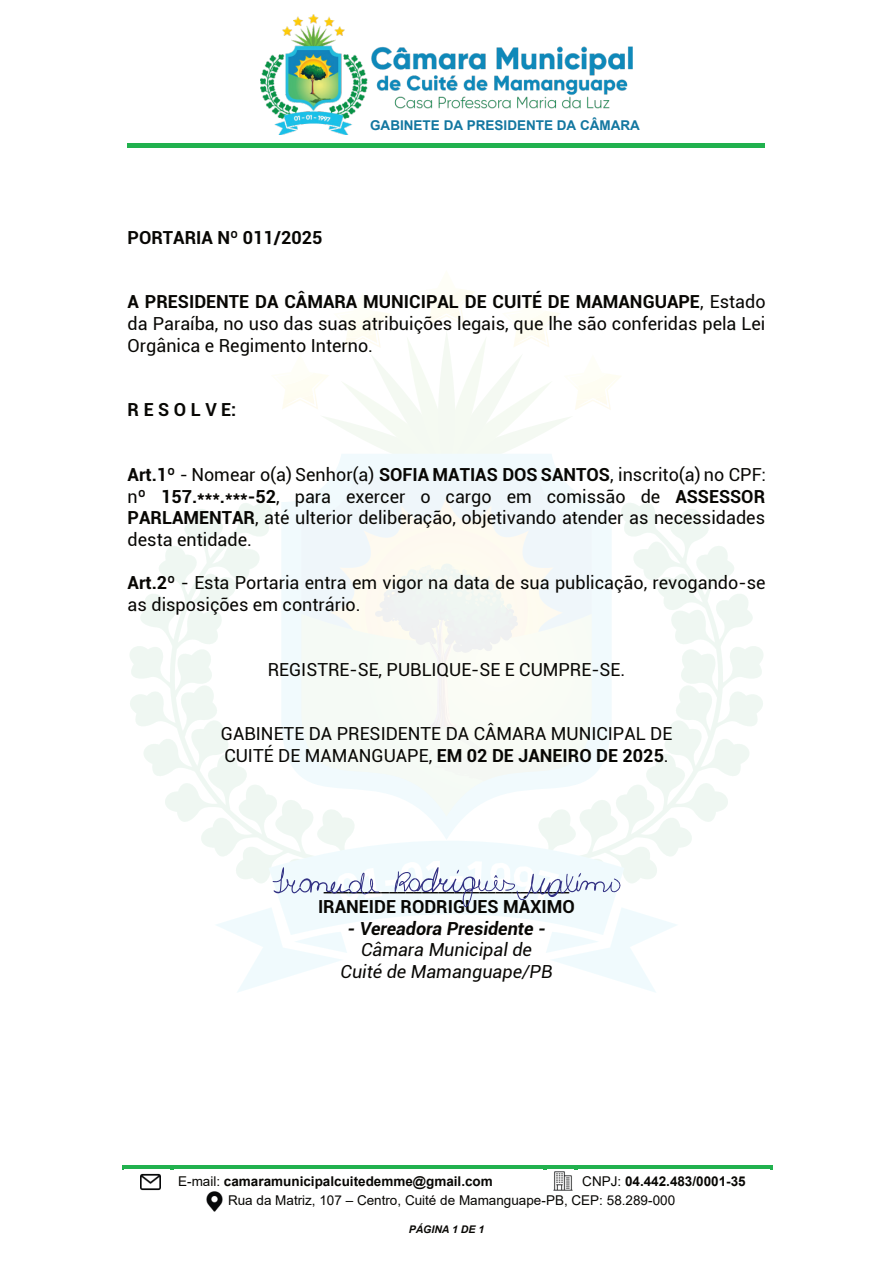
<style>
.page{position:relative;width:893px;height:1263px;background:#fff}
.page>*{position:absolute;margin:0;border:0;box-sizing:border-box;transform-origin:0 0}
.t1{font:18px/21.6px "Roboto";color:#080704;text-align:justify}
.t2{font:700 18px "Roboto";color:#080704}
.t3{font:italic 18px/21.6px "Roboto";color:#080704;text-align:center}
.t4{font:italic 700 18px "Roboto";color:#080704}
.t5{font:13.5px/19px "Arial";color:#080704}
.t6{font:700 13.5px "Arial";color:#080704}
.t7{font:700 13.5px "Arial";color:#1377a0}
.t8{font:italic 700 10.5px "Arial";color:#080704}
.s1{font-weight:700}
.s2{font-weight:400}
</style>
<div class="page">
<svg style="left:282px;top:289px;width:339px;height:165px"></svg>
<svg style="left:332px;top:454px;width:229px;height:377px;fill:#f1fafd"></svg>
<svg style="left:312px;top:477px;width:268px;height:19px;fill:#eff6fa"></svg>
<svg style="left:375px;top:496px;width:143px;height:67px"></svg>
<div style="left:365px;top:529px;width:163px;height:162px;background:#fef9f0;border-radius:50%"></div>
<svg style="left:375px;top:781px;width:143px;height:36px"></svg>
<svg style="left:375px;top:563px;width:143px;height:218px"></svg>
<svg style="left:518px;top:495px;width:245px;height:353px"></svg>
<svg style="left:130px;top:495px;width:245px;height:353px"></svg>
<img style="left:261px;top:14px;width:371px;height:121px">
<hr style="left:127px;top:147px;width:637px;height:1px;background:#21b14e">
<hr style="left:127px;top:143px;width:637px;height:3px;background:#21b14e">
<hr style="left:124px;top:1165px;width:46px;height:1px;background:#21b14e">
<hr style="left:124px;top:1168px;width:46px;height:2px;background:#21b14e">
<svg style="left:170px;top:1165px;width:5px;height:5px"></svg>
<hr style="left:175px;top:1165px;width:368px;height:1px;background:#21b14e">
<hr style="left:175px;top:1168px;width:368px;height:2px;background:#21b14e">
<svg style="left:543px;top:1165px;width:36px;height:5px"></svg>
<hr style="left:579px;top:1165px;width:191px;height:1px;background:#21b14e">
<hr style="left:579px;top:1168px;width:191px;height:2px;background:#21b14e">
<img style="left:141px;top:1173px;width:20px;height:18px">
<img style="left:553px;top:1171px;width:20px;height:20px">
<img style="left:206px;top:1191px;width:17px;height:21px">
<svg style="left:215px;top:831px;width:463px;height:161px"></svg>
<p class="t2" style="left:128px;top:230px;width:196px">PORTARIA Nº 011/2025</p>
<p class="t7" style="left:370px;top:120px;width:271px">GABINETE DA PRESIDENTE DA CÂMARA</p>
<p class="t1" style="left:128px;top:293px;width:639px"><span class="s1">A PRESIDENTE DA CÂMARA MUNICIPAL DE CUITÉ DE MAMANGUAPE</span>, Estado da Paraíba, no uso das suas atribuições legais, que lhe são conferidas pela Lei Orgânica e Regimento Interno.</p>
<p class="t2" style="left:128px;top:403px;width:110px">R E S O L V E:</p>
<p class="t1" style="left:128px;top:466px;width:640px"><span class="s1">Art.1º</span> - Nomear o(a) Senhor(a) <span class="s1">SOFIA MATIAS DOS SANTOS</span>, inscrito(a) no CPF: nº <span class="s1">157.***.***-52</span>, para exercer o cargo em comissão de <span class="s1">ASSESSOR PARLAMENTAR</span>, até ulterior deliberação, objetivando atender as necessidades desta entidade.</p>
<p class="t1" style="left:128px;top:574px;width:639px"><span class="s1">Art.2º</span> - Esta Portaria entra em vigor na data de sua publicação, revogando-se as disposições em contrário.</p>
<p class="t1" style="left:268px;top:660px;width:359px">REGISTRE-SE, PUBLIQUE-SE E CUMPRE-SE.</p>
<p class="t1" style="left:221px;top:725px;width:453px">GABINETE DA PRESIDENTE DA CÂMARA MUNICIPAL DE<br>CUITÉ DE MAMANGUAPE, <span class="s1">EM 02 DE JANEIRO DE 2025</span>.</p>
<p class="t1" style="left:324px;top:876px;width:247px">______________________________</p>
<p class="t2" style="left:318px;top:900px;width:258px">IRANEIDE RODRIGUES MÁXIMO</p>
<p class="t4" style="left:347px;top:921px;width:200px">- Vereadora Presidente -</p>
<p class="t3" style="left:341px;top:941px;width:213px">Câmara Municipal de<br>Cuité de Mamanguape/PB</p>
<p class="t6" style="left:178px;top:1176px;width:316px"><span class="s2">E-mail:</span> camaramunicipalcuitedemme@gmail.com</p>
<p class="t5" style="left:228px;top:1173px;width:519px;text-indent:354px">CNPJ: <span class="s1">04.442.483/0001-35<br></span>Rua da Matriz, 107 – Centro, Cuité de Mamanguape-PB, CEP: 58.289-000</p>
<p class="t8" style="left:409px;top:1225px;width:77px">PÁGINA 1 DE 1</p>
</div>
